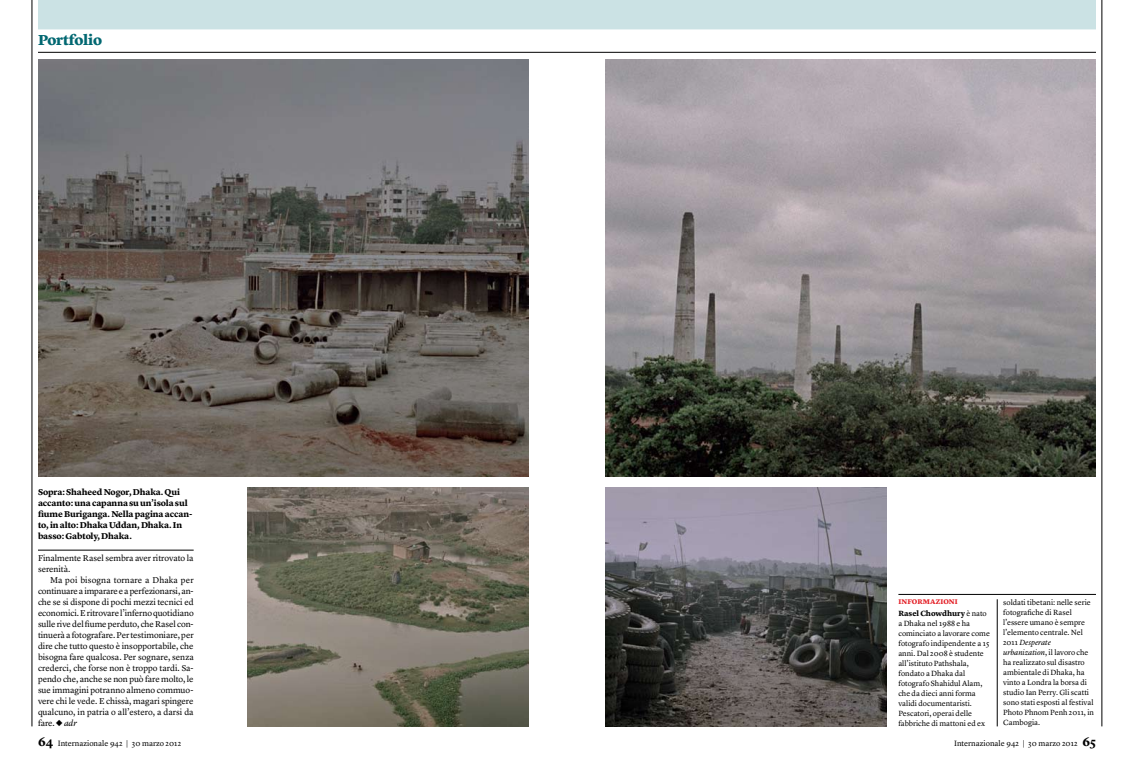
<style>
.page{position:relative;width:1134px;height:766px;background:#fff}
.page>*{position:absolute;margin:0;border:0;box-sizing:border-box;transform-origin:0 0}
.t1{font:900 15px "Lyon Text";color:#006771}
.t2{font:8.8px/11px "Lyon Text";letter-spacing:-.005em;color:#000}
.t3{font:700 8.8px/11px "Lyon Text";letter-spacing:-.01em;color:#000}
.t4{font:8px "Lyon Text";color:#000}
.t5{font:7.8px/10px "Lyon Text";color:#000}
.t6{font:900 7px "Lyon Text";letter-spacing:.015em;color:#e31f26}
.s1{font-style:italic}
.s2{font-weight:700}
.s3{font-weight:700;font-size:12px}
</style>
<div class="page">
<div style="left:567px;top:0;width:529px;height:29px;background:#cbe2e4"></div>
<div style="left:38px;top:0;width:529px;height:29px;background:#cbe2e4"></div>
<hr style="left:32px;top:0;width:1px;height:726px;background:#000">
<hr style="left:1102px;top:0;width:1px;height:726px;background:#000">
<hr style="left:38px;top:52px;width:1058px;height:1px;background:#000">
<img style="left:38px;top:59px;width:491px;height:417px">
<img style="left:605px;top:59px;width:491px;height:417px">
<img style="left:605px;top:487px;width:281px;height:239px">
<img style="left:248px;top:487px;width:281px;height:239px">
<hr style="left:38px;top:550px;width:156px;height:1px;background:#000">
<hr style="left:898px;top:594px;width:198px;height:1px;background:#000">
<hr style="left:997px;top:599px;width:1px;height:127px;background:#000">
<h1 class="t1" style="left:38px;top:28px;width:66px">PORTFOLIO</h1>
<p class="t3" style="left:38px;top:486px;width:156px">Sopra: Shaheed Nogor, Dhaka. Qui accanto: una capanna su un’isola sul fiume Buriganga. Nella pagina accan&shy;to, in alto: Dhaka Uddan, Dhaka. In basso: Gabtoly, Dhaka.</p>
<p class="t2" style="left:38px;top:552px;width:157px">Finalmente Rasel sembra aver ritrovato la serenità.</p>
<p class="t2" style="left:38px;top:574px;width:157px;text-align:justify;text-indent:12px">Ma poi bisogna tornare a Dhaka per continuare a imparare e a perfezionarsi, an&shy;che se si dispone di pochi mezzi tecnici ed economici. E ritrovare l’inferno quotidiano sulle rive del fiume perduto, che Rasel con&shy;tinuerà a fotografare. Per testimoniare, per dire che tutto questo è insopportabile, che bisogna fare qualcosa. Per sognare, senza crederci, che forse non è troppo tardi. Sa&shy;pendo che, anche se non può fare molto, le sue immagini potranno almeno commuo&shy;vere chi le vede. E chissà, magari spingere qualcuno, in patria o all’estero, a darsi da fare. ◆<span class="s1">adr</span></p>
<p class="t6" style="left:898px;top:596px;width:61px">INFORMAZIONI</p>
<p class="t5" style="left:898px;top:608px;width:93px"><span class="s2">Rasel Chowdhury</span> è nato a Dhaka nel 1988 e ha cominciato a lavorare come fotografo indipendente a 15 anni. Dal 2008 è studente all’istituto Pathshala, fondato a Dhaka dal fotografo Shahidul Alam, che da dieci anni forma validi documentaristi.<br>Pescatori, operai delle fabbriche di mattoni ed ex</p>
<p class="t5" style="left:1003px;top:596px;width:92px">soldati tibetani: nelle serie fotografiche di Rasel l’essere umano è sempre l’elemento centrale. Nel<br>2011 <span class="s1">Desperate urbanization</span>, il lavoro che ha realizzato sul disastro ambientale di Dhaka, ha vinto a Londra la borsa di studio Ian Perry. Gli scatti sono stati esposti al festival<br>Photo Phnom Penh 2011, in<br>Cambogia.</p>
<p class="t4" style="left:38px;top:737px;width:145px"><span class="s3">64</span> Internazionale 942 | 30 marzo 2012</p>
<p class="t4" style="left:954px;top:737px;width:143px">Internazionale 942 | 30 marzo 2012 <span class="s3">65</span></p>
</div>
